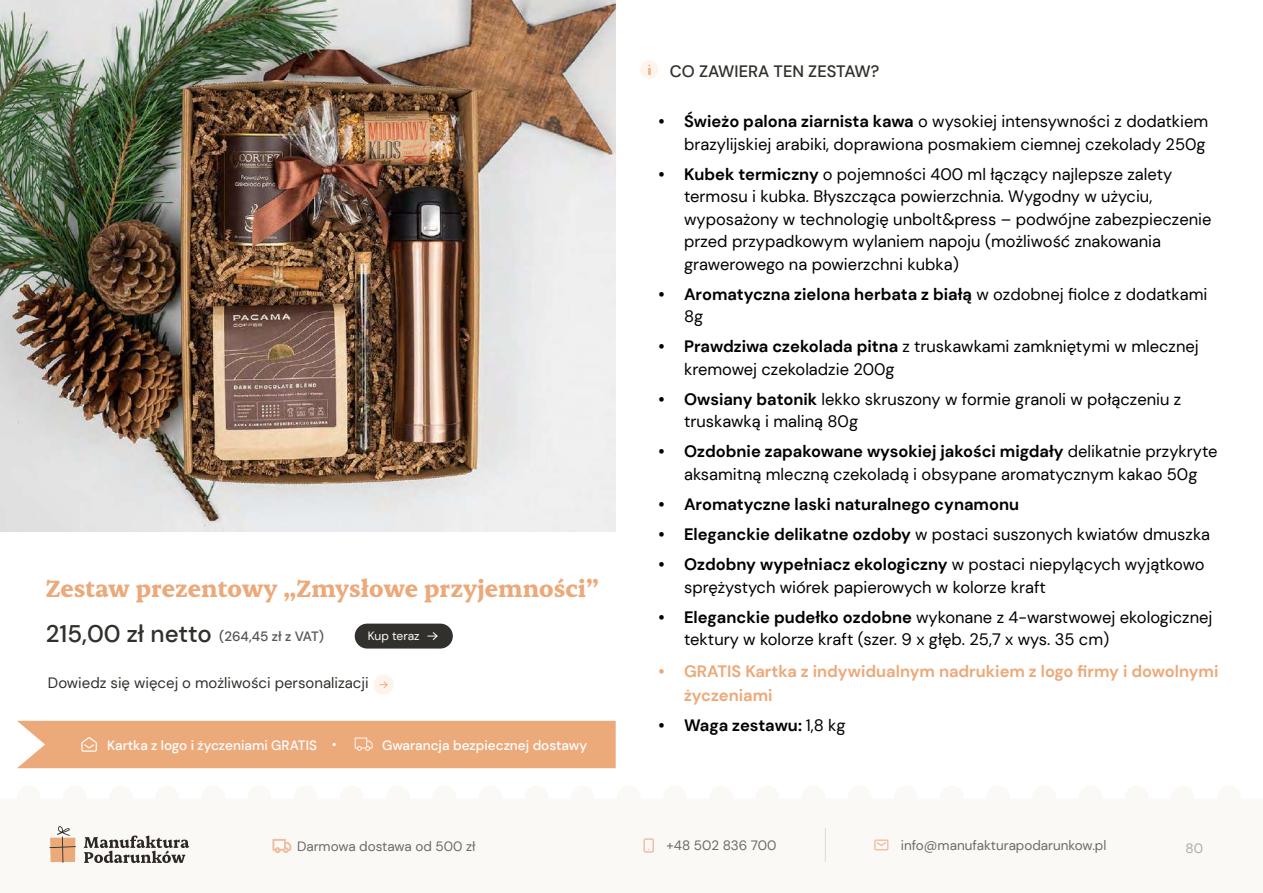
<style>
.page{position:relative;width:1263px;height:893px;background:#fff}
.page>*{position:absolute;margin:0;border:0;box-sizing:border-box;transform-origin:0 0}
.t1{font:700 27px "Erode";color:#eca97a}
.t2{font:16.5px/22.5px "DM Sans";color:#000}
.t3{font:700 16.5px/22.5px "DM Sans";color:#000}
.t4{font:700 16.5px/24px "DM Sans";color:#eca97a}
.t5{font:500 16.5px "DM Sans";color:#32302c}
.t6{font:15px "DM Sans";color:#32302c}
.t7{font:13.5px "DM Sans";color:#6c6966}
.t8{font:500 13.5px "DM Sans";color:#fff}
.t9{font:500 13.5px "DM Sans";color:#575756}
.t10{font:13.5px "DM Sans";color:#ada9a9}
.t11{font:12px "DM Sans";color:#fff}
.s1{font-size:24px;color:#32302c}
.s2{font-weight:700}
.s3{font-weight:400}
</style>
<div class="page">
<div style="left:0;top:760px;width:1263px;height:133px;background:#fbf9f6"></div>
<hr style="left:825px;top:828px;width:1px;height:34px;background:#ada9a9">
<svg style="left:643px;top:838px;width:11px;height:15px"></svg>
<svg style="left:874px;top:839px;width:15px;height:12px"></svg>
<svg style="left:17px;top:768px;width:599px;height:1px"></svg>
<svg style="left:49px;top:826px;width:27px;height:37px"></svg>
<svg style="left:84px;top:836px;width:105px;height:27px"></svg>
<svg style="left:273px;top:839px;width:18px;height:14px"></svg>
<div style="left:355px;top:624px;width:98px;height:24px;background:#31302c;border-radius:12px"></div>
<div style="left:17px;top:721px;width:599px;height:47px;background:#eca97a"></div>
<svg style="left:427px;top:632px;width:11px;height:8px"></svg>
<div style="left:374px;top:675px;width:20px;height:20px;background:#fef4ec;border-radius:50%"></div>
<svg style="left:379px;top:681px;width:9px;height:7px"></svg>
<div style="left:640px;top:60px;width:19px;height:19px;background:#fef4ec;border-radius:50%"></div>
<img style="left:0;top:0;width:616px;height:532px">
<h1 class="t1" style="left:46px;top:572px;width:555px">Zestaw prezentowy „Zmysłowe przyjemności”</h1>
<p class="t9" style="left:46px;top:628px;width:280px"><span class="s1">215,00 zł netto</span> (264,45 zł z VAT)</p>
<p class="t11" style="left:368px;top:628px;width:53px">Kup teraz</p>
<p class="t6" style="left:48px;top:674px;width:322px">Dowiedz się więcej o możliwości personalizacji</p>
<p class="t8" style="left:107px;top:737px;width:211px">Kartka z logo i życzeniami GRATIS</p>
<p class="t8" style="left:382px;top:737px;width:207px">Gwarancja bezpiecznej dostawy</p>
<p class="t5" style="left:670px;top:61px;width:211px">CO ZAWIERA TEN ZESTAW?</p>
<p class="t2" style="left:659px;top:110px;width:551px;text-align:right"><span class="s2">• Świeżo palona ziarnista kawa</span> o wysokiej intensywności z dodatkiem brazylijskiej arabiki, doprawiona posmakiem ciemnej czekolady 250g</p>
<p class="t2" style="left:684px;top:163px;width:529px;text-indent:-25px"><span class="s2">• Kubek termiczny</span> o pojemności 400 ml łączący najlepsze zalety termosu i kubka. Błyszcząca powierzchnia. Wygodny w użyciu, wyposażony w technologię unbolt&amp;press – podwójne zabezpieczenie przed przypadkowym wylaniem napoju (możliwość znakowania grawerowego na powierzchni kubka)</p>
<p class="t3" style="left:684px;top:283px;width:525px;text-indent:-25px">• Aromatyczna zielona herbata z białą <span class="s3">w ozdobnej fiolce z dodatkami<br>8g</span></p>
<p class="t2" style="left:684px;top:335px;width:516px;text-indent:-25px"><span class="s2">• Prawdziwa czekolada pitna</span> z truskawkami zamkniętymi w mlecznej kremowej czekoladzie 200g</p>
<p class="t2" style="left:684px;top:388px;width:499px;text-indent:-25px"><span class="s2">• Owsiany batonik</span> lekko skruszony w formie granoli w połączeniu z truskawką i maliną 80g</p>
<p class="t2" style="left:659px;top:440px;width:560px;text-align:center"><span class="s2">• Ozdobnie zapakowane wysokiej jakości migdały</span> delikatnie przykryte aksamitną mleczną czekoladą i obsypane aromatycznym kakao 50g</p>
<p class="t3" style="left:659px;top:493px;width:362px">• Aromatyczne laski naturalnego cynamonu</p>
<p class="t2" style="left:659px;top:523px;width:553px"><span class="s2">• Eleganckie delikatne ozdoby</span> w postaci suszonych kwiatów dmuszka</p>
<p class="t2" style="left:684px;top:553px;width:522px;text-indent:-25px"><span class="s2">• Ozdobny wypełniacz ekologiczny</span> w postaci niepylących wyjątkowo sprężystych wiórek papierowych w kolorze kraft</p>
<p class="t2" style="left:684px;top:605px;width:530px;text-indent:-25px"><span class="s2">• Eleganckie pudełko ozdobne</span> wykonane z 4-warstwowej ekologicznej tektury w kolorze kraft (szer. 9 x głęb. 25,7 x wys. 35 cm)</p>
<p class="t4" style="left:684px;top:659px;width:536px;text-indent:-25px">• GRATIS Kartka z indywidualnym nadrukiem z logo firmy i dowolnymi życzeniami</p>
<p class="t3" style="left:659px;top:713px;width:189px">• Waga zestawu: <span class="s3">1,8 kg</span></p>
<p class="t7" style="left:297px;top:838px;width:180px">Darmowa dostawa od 500 zł</p>
<p class="t7" style="left:666px;top:837px;width:112px">+48 502 836 700</p>
<p class="t7" style="left:901px;top:837px;width:207px">info@manufakturapodarunkow.pl</p>
<p class="t10" style="left:1185px;top:840px;width:19px">80</p>
</div>
